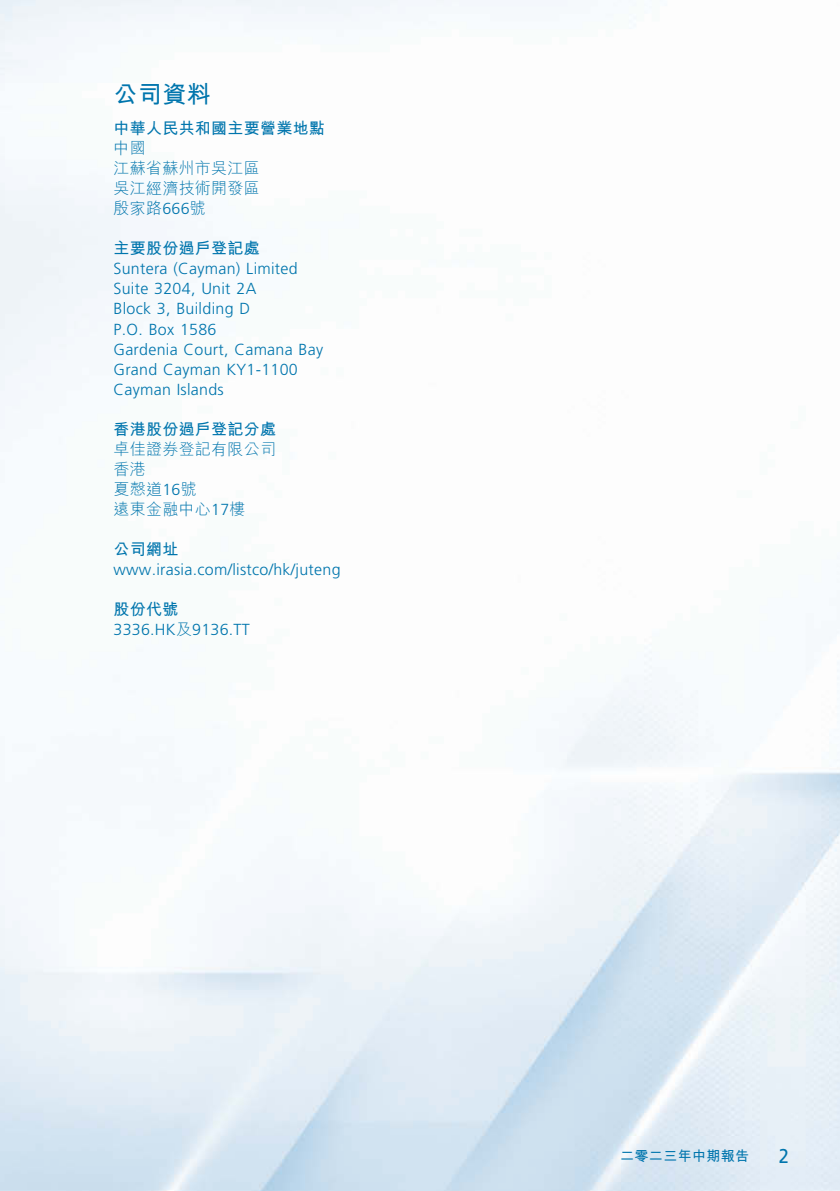
<style>
.page{position:relative;width:840px;height:1191px;background:#fff}
.page>*{position:absolute;margin:0;border:0;box-sizing:border-box;transform-origin:0 0}
.t1{font:700 24px "M Hei HK";color:#0075ad}
.t2{font:20px "Frutiger LT Std";color:#0075ad;scale:.9 1}
.t3{font:300 16px/20px "Frutiger LT Std";letter-spacing:.015em;color:#0075ad}
.t4{font:300 16px/20px "M Hei HK";letter-spacing:.015em;color:#0075ad}
.t5{font:700 16px "M Hei HK";letter-spacing:.015em;color:#0075ad}
.t6{font:700 14px "M Hei HK";letter-spacing:.025em;color:#0075ad}
.s1{font-family:"Frutiger LT Std"}
.s2{font-family:"M Hei HK"}
</style>
<div class="page">
<h1 class="t1" style="left:113px;top:77px;width:99px">公司資料</h1>
<p class="t5" style="left:113px;top:117px;width:213px">中華人民共和國主要營業地點</p>
<p class="t4" style="left:113px;top:138px;width:148px">中國<br>江蘇省蘇州市吳江區吳江經濟技術開發區殷家路<span class="s1">666</span>號</p>
<p class="t5" style="left:113px;top:237px;width:148px">主要股份過戶登記處</p>
<p class="t3" style="left:113px;top:259px;width:211px">Suntera (Cayman) Limited<br>Suite 3204, Unit A2<br>Block 3, Building D<br>O.P . Box 1586<br>Gardenia Court, Camana Bay<br>Grand Cayman KY1-1100<br>Cayman Islands</p>
<p class="t5" style="left:113px;top:417px;width:164px">香港股份過戶登記分處</p>
<p class="t4" style="left:113px;top:438px;width:164px">卓佳證券登記有限公司香港<br>夏愨道<span class="s1">16</span>號<br>遠東金融中心<span class="s1">17</span>樓</p>
<p class="t5" style="left:113px;top:537px;width:66px">公司網址</p>
<p class="t3" style="left:113px;top:559px;width:228px">www.irasia.com/listco/hk/juteng</p>
<p class="t5" style="left:113px;top:597px;width:66px">股份代號</p>
<p class="t3" style="left:113px;top:619px;width:138px">3336.HK<span class="s2">及</span>9136.TT</p>
<p class="t6" style="left:620px;top:1145px;width:130px">二零二三年中期報告</p>
<p class="t2" style="left:778px;top:1144px;width:13px">2</p>
</div>
